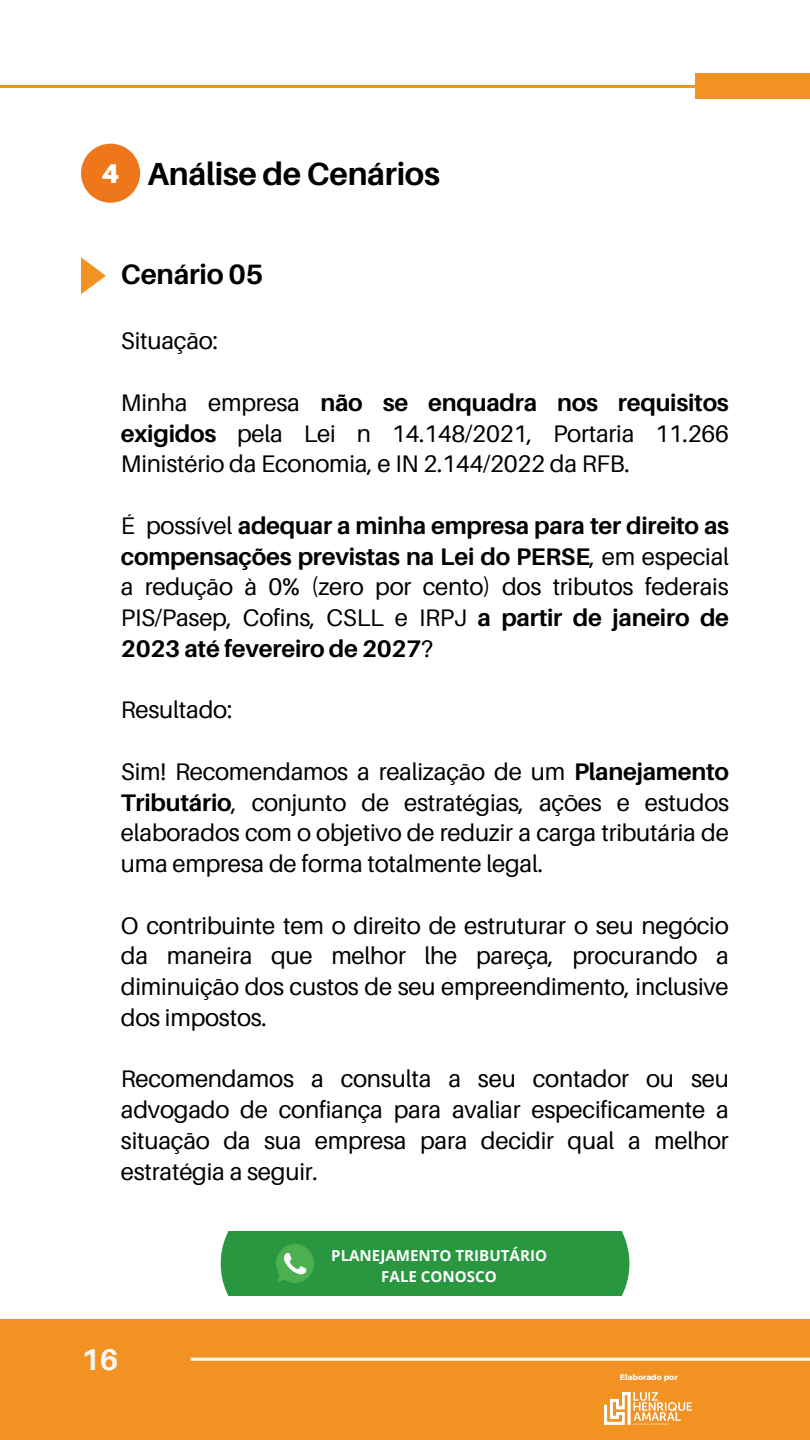
<style>
.page{position:relative;width:810px;height:1440px;background:#fff}
.page>*{position:absolute;margin:0;border:0;box-sizing:border-box;transform-origin:0 0}
.t1{font:700 32px "Aileron";letter-spacing:-.01em;color:#000}
.t2{font:700 30px "Aileron";color:#f8f8f8}
.t3{font:700 28px "Aileron";letter-spacing:-.01em;color:#000}
.t4{font:24px/30.8px "Aileron";letter-spacing:-.01em;color:#000;text-align:justify}
.t5{font:700 24px/30.8px "Aileron";letter-spacing:-.01em;color:#000;text-align:justify}
.t6{font:700 15.1px/21px "Open Sans";color:#fff;text-align:center}
.t7{font:700 8px "Montserrat";color:#fff}
.s1{font-weight:900;font-size:27.1px;color:#fff}
.s2{font-weight:700}
.s3{font-weight:400}
</style>
<div class="page">
<div style="left:696px;top:74px;width:114px;height:25px;background:#f19222"></div>
<hr style="left:0;top:85px;width:696px;height:3px;background:#f19222">
<div style="left:0;top:1319px;width:810px;height:121px;background:#f19222"></div>
<svg style="left:191px;top:1358px;width:619px;height:3px;background:#f7eee4"></svg>
<img style="left:605px;top:1392px;width:87px;height:33px">
<svg style="left:81px;top:257px;width:25px;height:37px"></svg>
<div style="left:221px;top:1232px;width:408px;height:64px;background:#299740"></div>
<img style="left:276px;top:1245px;width:38px;height:37px">
<div style="left:81px;top:144px;width:59px;height:59px;background:#ee771c;border-radius:50%"></div>
<h1 class="t1" style="left:102px;top:154px;width:340px"><span class="s1">4</span> Análise de Cenários</h1>
<p class="t3" style="left:121px;top:256px;width:144px">Cenário 05</p>
<p class="t4" style="left:121px;top:325px;width:99px">Situação:</p>
<p class="t4" style="left:121px;top:387px;width:610px">Minha empresa <span class="s2">não se enquadra nos requisitos exigidos</span> pela Lei n 14.148/2021, Portaria 11.266<br>Ministério da Economia, e IN 2.144/2022 da RFB.</p>
<p class="t5" style="left:121px;top:510px;width:610px"><span class="s3">É possível</span> adequar a minha empresa para ter direito as compensações previstas na Lei do PERSE<span class="s3">, em especial a redução à 0% (zero por cento) dos tributos federais PIS/Pasep, Cofins, CSLL e IRPJ</span> a partir de janeiro de 2023 até fevereiro de 2027<span class="s3">?</span></p>
<p class="t4" style="left:121px;top:694px;width:113px">Resultado:</p>
<p class="t4" style="left:121px;top:756px;width:610px">Sim! Recomendamos a realização de um <span class="s2">Planejamento Tributário</span>, conjunto de estratégias, ações e estudos elaborados com o objetivo de reduzir a carga tributária de uma empresa de forma totalmente legal.</p>
<p class="t4" style="left:121px;top:909px;width:610px">O contribuinte tem o direito de estruturar o seu negócio da maneira que melhor lhe pareça, procurando a diminuição dos custos de seu empreendimento, inclusive dos impostos.</p>
<p class="t4" style="left:121px;top:1063px;width:610px">Recomendamos a consulta a seu contador ou seu advogado de confiança para avaliar especificamente a situação da sua empresa para decidir qual a melhor estratégia a seguir.</p>
<p class="t2" style="left:81px;top:1341px;width:39px">16</p>
<p class="t6" style="left:331px;top:1245px;width:217px">PLANEJAMENTO TRIBUTÁRIO<br>FALE CONOSCO</p>
<p class="t7" style="left:620px;top:1372px;width:59px">Elaborado por</p>
</div>
